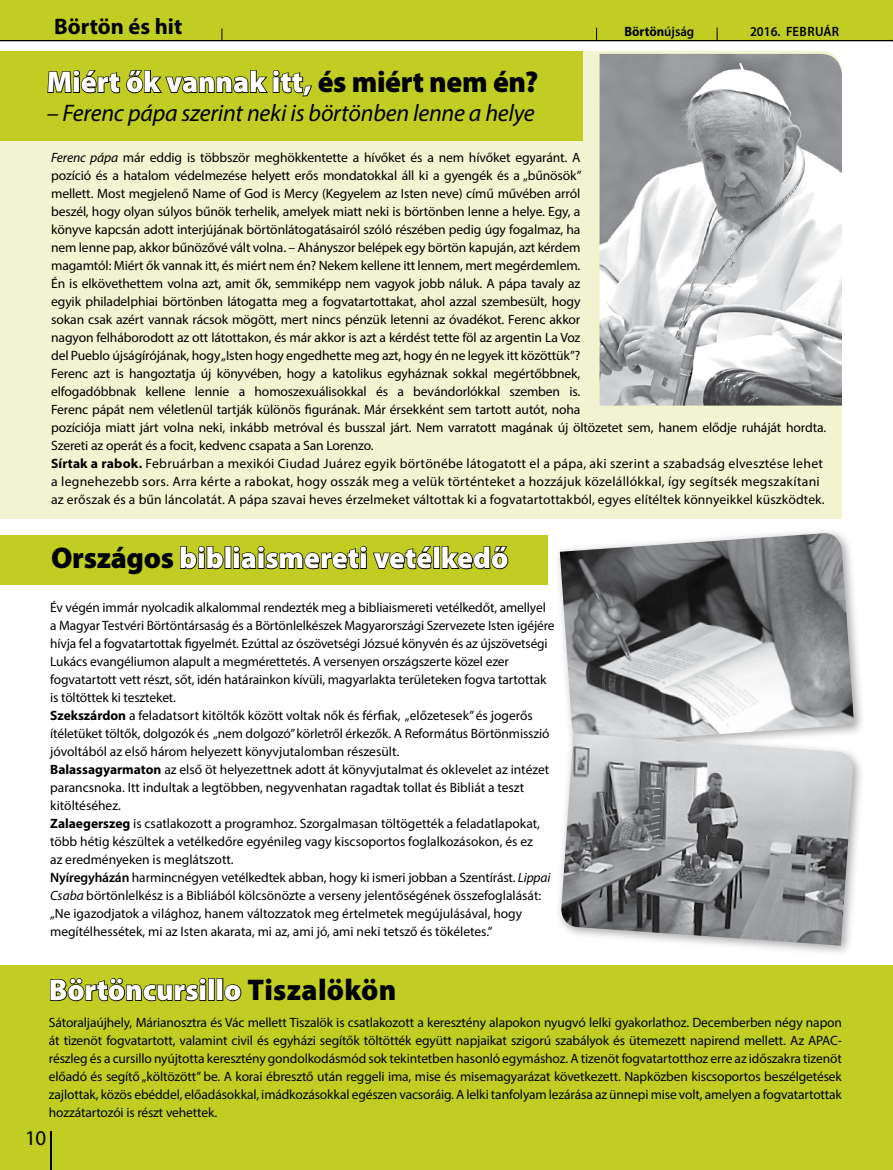
<style>
.page{position:relative;width:893px;height:1170px;background:#fff}
.page>*{position:absolute;margin:0;border:0;box-sizing:border-box;transform-origin:0 0}
.t1{font:900 30px "Myriad Pro";color:#fff}
.t2{font:italic 24px "Myriad Pro";letter-spacing:-.01em;color:#000}
.t3{font:700 22.5px "Myriad Pro";color:#000}
.t4{font:21px "Myriad Pro";color:#000}
.t5{font:13.5px/18px "Myriad Pro";letter-spacing:-.01em;color:#000}
.t6{font:600 13.5px "Myriad Pro";letter-spacing:.01em;color:#000;scale:.95 1}
.t7{font:700 13.5px "Myriad Pro";color:#000;scale:.95 1}
.s1{color:#000}
.s2{font-weight:600}
.s3{font-style:italic}
.s4{font-weight:700}
</style>
<div class="page">
<div style="left:0;top:51px;width:842px;height:468px;background:#f2f4d1"></div>
<div style="left:0;top:534px;width:547px;height:50px;background:#c1cd23"></div>
<div style="left:0;top:0;width:893px;height:40px;background:#c1cd23"></div>
<div style="left:0;top:965px;width:893px;height:204px;background:#c1cd23"></div>
<svg style="left:50px;top:978px;width:157px;height:23px"></svg>
<div style="left:208px;top:977px;width:7px;height:23px;border:2px solid #000"></div>
<div style="left:217px;top:977px;width:6px;height:23px;border:2px solid #000"></div>
<svg style="left:224px;top:984px;width:18px;height:17px"></svg>
<div style="left:554px;top:527px;width:312px;height:228px;background:#000;opacity:.35"></div>
<img style="left:560px;top:533px;width:294px;height:194px">
<div style="left:555px;top:727px;width:310px;height:230px;background:#000;opacity:.35"></div>
<img style="left:560px;top:733px;width:294px;height:212px">
<svg style="left:180px;top:546px;width:44px;height:24px"></svg>
<div style="left:225px;top:546px;width:6px;height:23px;border:2px solid #000"></div>
<svg style="left:233px;top:546px;width:200px;height:24px"></svg>
<div style="left:433px;top:546px;width:7px;height:23px;border:2px solid #000"></div>
<svg style="left:441px;top:546px;width:68px;height:24px"></svg>
<hr style="left:50px;top:1131px;width:2px;height:38px;background:#000">
<hr style="left:0;top:40px;width:893px;height:1px;background:#000">
<svg style="left:717px;top:28px;width:1px;height:12px"></svg>
<svg style="left:596px;top:28px;width:1px;height:12px"></svg>
<img style="left:600px;top:54px;width:242px;height:351px">
<div style="left:0;top:51px;width:583px;height:89px;background:#c1cd23"></div>
<svg style="left:47px;top:28px;width:266px;height:69px"></svg>
<h3 class="t3" style="left:54px;top:12px;width:130px">Börtön és hit</h3>
<h1 class="t1" style="left:47px;top:62px;width:493px">Miért ők vannak itt, <span class="s1">és miért nem én?</span></h1>
<h2 class="t2" style="left:47px;top:98px;width:490px">– Ferenc pápa szerint neki is börtönben lenne a helye</h2>
<p class="t7" style="left:624px;top:22px;width:75px">Börtön<span class="s2">újság</span></p>
<p class="t6" style="left:750px;top:23px;width:95px">2016. február</p>
<p class="t5" style="left:51px;top:148px;width:777px"><span class="s3">Ferenc pápa</span> már eddig is többször meghökkentette a hívőket és a nem hívőket egyaránt. A<br>pozíció és a hatalom védelmezése helyett erős mondatokkal áll ki a gyengék és a „bűnösök”<br>mellett. Most megjelenő Name of God is Mercy (Kegyelem az Isten neve) című művében arról<br>beszél, hogy olyan súlyos bűnök terhelik, amelyek miatt neki is börtönben lenne a helye. Egy, a<br>könyve kapcsán adott interjújának börtönlátogatásairól szóló részében pedig úgy fogalmaz, ha<br>nem lenne pap, akkor bűnözővé vált volna. – Ahányszor belépek egy börtön kapuján, azt kérdem<br>magamtól: Miért ők vannak itt, és miért nem én? Nekem kellene itt lennem, mert megérdemlem.<br>Én is elkövethettem volna azt, amit ők, semmiképp nem vagyok jobb náluk. A pápa tavaly az<br>egyik philadelphiai börtönben látogatta meg a fogvatartottakat, ahol azzal szembesült, hogy<br>sokan csak azért vannak rácsok mögött, mert nincs pénzük letenni az óvadékot. Ferenc akkor<br>nagyon felháborodott az ott látottakon, és már akkor is azt a kérdést tette föl az argentin La Voz<br>del Pueblo újságírójának, hogy „Isten hogy engedhette meg azt, hogy én ne legyek itt közöttük”?<br>Ferenc azt is hangoztatja új könyvében, hogy a katolikus egyháznak sokkal megértőbbnek,<br>elfogadóbbnak kellene lennie a homoszexuálisokkal és a bevándorlókkal szemben is.<br>Ferenc pápát nem véletlenül tartják különös figurának. Már érsekként sem tartott autót, noha<br>pozíciója miatt járt volna neki, inkább metróval és busszal járt. Nem varratott magának új öltözetet sem, hanem elődje ruháját hordta.<br>Szereti az operát és a focit, kedvenc csapata a San Lorenzo.<br><span class="s4">Sírtak a rabok.</span> Februárban a mexikói Ciudad Juárez egyik börtönébe látogatott el a pápa, aki szerint a szabadság elvesztése lehet a legnehezebb sors. Arra kérte a rabokat, hogy osszák meg a velük történteket a hozzájuk közelállókkal, így segítsék megszakítani az erőszak és a bűn láncolatát. A pápa szavai heves érzelmeket váltottak ki a fogvatartottakból, egyes elítéltek könnyeikkel küszködtek.</p>
<h1 class="t1" style="left:51px;top:538px;width:459px"><span class="s1">Országos</span> bibliaismereti vetélkedő</h1>
<p class="t5" style="left:50px;top:598px;width:506px">Év végén immár nyolcadik alkalommal rendezték meg a bibliaismereti vetélkedőt, amellyel a Magyar Testvéri Börtöntársaság és a Börtönlelkészek Magyarországi Szervezete Isten igéjére hívja fel a fogvatartottak figyelmét. Ezúttal az ószövetségi Józsué könyvén és az újszövetségi Lukács evangéliumon alapult a megmérettetés. A versenyen országszerte közel ezer fogvatartott vett részt, sőt, idén határainkon kívüli, magyarlakta területeken fogva tartottak is töltöttek ki teszteket.<br><span class="s4">Szekszárdon</span> a feladatsort kitöltők között voltak nők és férfiak, „előzetesek” és jogerős ítéletüket töltők, dolgozók és „nem dolgozó” körletről érkezők. A Református Börtönmisszió jóvoltából az első három helyezett könyvjutalomban részesült.<br><span class="s4">Balassagyarmaton</span> az első öt helyezettnek adott át könyvjutalmat és oklevelet az intézet parancsnoka. Itt indultak a legtöbben, negyvenhatan ragadtak tollat és Bibliát a teszt kitöltéséhez.<br><span class="s4">Zalaegerszeg</span> is csatlakozott a programhoz. Szorgalmasan töltögették a feladatlapokat, több hétig készültek a vetélkedőre egyénileg vagy kiscsoportos foglalkozásokon, és ez<br>az eredményeken is meglátszott.<br><span class="s2">Nyíregyházán</span> harmincnégyen vetélkedtek abban, hogy ki ismeri jobban a Szentírást. <span class="s3">Lippai Csaba</span> börtönlelkész is a Bibliából kölcsönözte a verseny jelentőségének összefoglalását: „Ne igazodjatok a világhoz, hanem változzatok meg értelmetek megújulásával, hogy megítélhessétek, mi az Isten akarata, mi az, ami jó, ami neki tetsző és tökéletes.”</p>
<h1 class="t1" style="left:49px;top:969px;width:349px">Börtöncursillo <span class="s1">Tiszalökön</span></h1>
<p class="t5" style="left:49px;top:1012px;width:795px;text-align:justify">Sátoraljaújhely, Márianosztra és Vác mellett Tiszalök is csatlakozott a keresztény alapokon nyugvó lelki gyakorlathoz. Decemberben négy napon át tizenöt fogvatartott, valamint civil és egyházi segítők töltötték együtt napjaikat szigorú szabályok és ütemezett napirend mellett. Az APAC&shy;részleg és a cursillo nyújtotta keresztény gondolkodásmód sok tekintetben hasonló egymáshoz. A tizenöt fogvatartotthoz erre az időszakra tizenöt előadó és segítő „költözött” be. A korai ébresztő után reggeli ima, mise és misemagyarázat következett. Napközben kiscsoportos beszélgetések zajlottak, közös ebéddel, előadásokkal, imádkozásokkal egészen vacsoráig. A lelki tanfolyam lezárása az ünnepi mise volt, amelyen a fogvatartottak hozzátartozói is részt vehettek.</p>
<h3 class="t4" style="left:25px;top:1125px;width:23px">10</h3>
</div>
